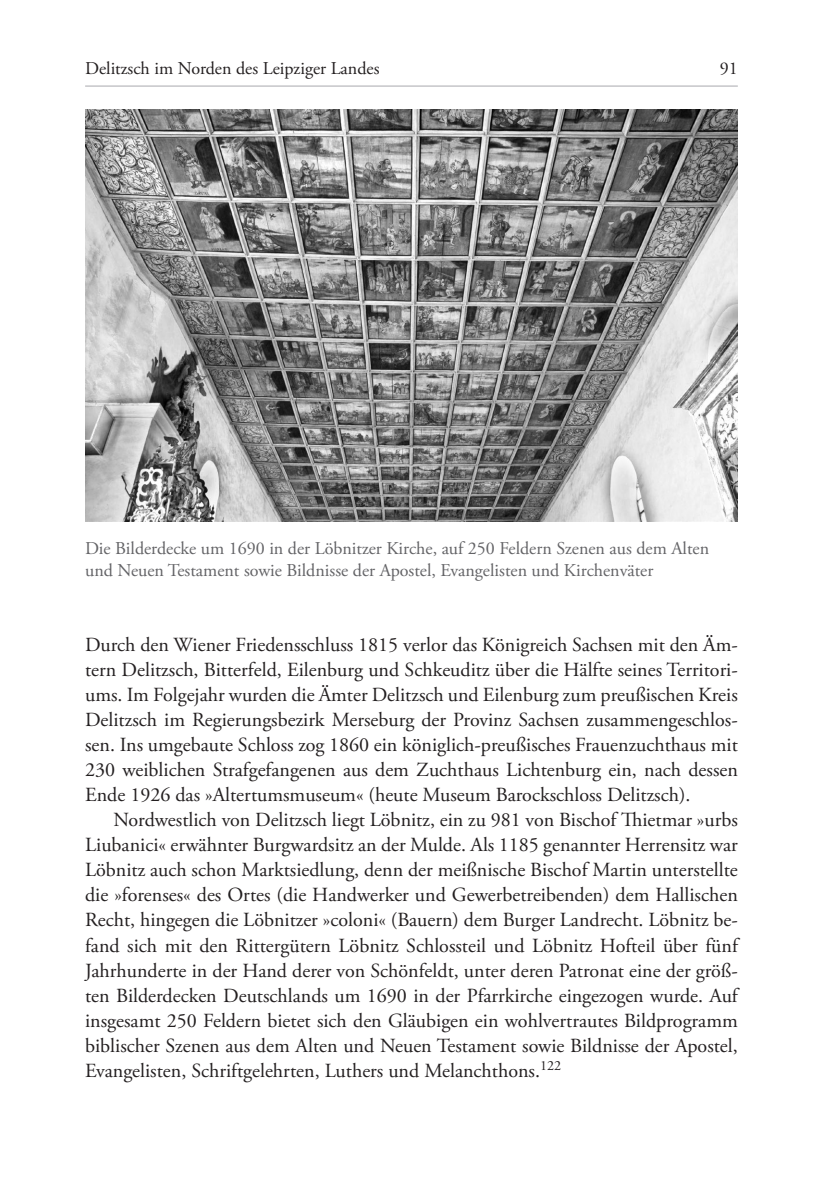
<style>
.page{position:relative;width:840px;height:1191px;background:#fff}
.page>*{position:absolute;margin:0;border:0;box-sizing:border-box;transform-origin:0 0}
.t1{font:20px/25px "Adobe Garamond Pro";color:#231f20;text-align:justify}
.t2{font:18px/21.6px "Adobe Garamond Pro";color:#636366}
.t3{font:18px "Adobe Garamond Pro";color:#231f20}
</style>
<div class="page">
<hr style="left:85px;top:86px;width:652px;height:1px;background:#a8a9ad">
<img style="left:85px;top:109px;width:652px;height:412px">
<p class="t3" style="left:85px;top:57px;width:296px">Delitzsch im Norden des Leipziger Landes</p>
<p class="t3" style="left:719px;top:57px;width:19px">91</p>
<p class="t2" style="left:85px;top:538px;width:625px">Die Bilderdecke um 1690 in der Löbnitzer Kirche, auf 250 Feldern Szenen aus dem Alten und Neuen Testament sowie Bildnisse der Apostel, Evangelisten und Kirchenväter</p>
<p class="t1" style="left:85px;top:633px;width:654px">Durch den Wiener Friedensschluss 1815 verlor das Königreich Sachsen mit den Äm&shy;tern Delitzsch, Bitterfeld, Eilenburg und Schkeuditz über die Hälfte seines Territori&shy;ums. Im Folgejahr wurden die Ämter Delitzsch und Eilenburg zum preußischen Kreis Delitzsch im Regierungsbezirk Merseburg der Provinz Sachsen zusammengeschlos&shy;sen. Ins umgebaute Schloss zog 1860 ein königlich-preußisches Frauenzuchthaus mit 230 weiblichen Strafgefangenen aus dem Zuchthaus Lichtenburg ein, nach dessen Ende 1926 das »Altertumsmuseum« (heute Museum Barockschloss Delitzsch).</p>
<p class="t1" style="left:85px;top:808px;width:654px;text-indent:28px">Nordwestlich von Delitzsch liegt Löbnitz, ein zu 981 von Bischof Thietmar »urbs Liubanici« erwähnter Burgwardsitz an der Mulde. Als 1185 genannter Herrensitz war Löbnitz auch schon Marktsiedlung, denn der meißnische Bischof Martin unterstellte die »forenses« des Ortes (die Handwerker und Gewerbetreibenden) dem Hallischen Recht, hingegen die Löbnitzer »coloni« (Bauern) dem Burger Landrecht. Löbnitz be&shy;fand sich mit den Rittergütern Löbnitz Schlossteil und Löbnitz Hofteil über fünf Jahrhunderte in der Hand derer von Schönfeldt, unter deren Patronat eine der größ&shy;ten Bilderdecken Deutschlands um 1690 in der Pfarrkirche eingezogen wurde. Auf insgesamt 250 Feldern bietet sich den Gläubigen ein wohlvertrautes Bildprogramm biblischer Szenen aus dem Alten und Neuen Testament sowie Bildnisse der Apostel, Evangelisten, Schriftgelehrten, Luthers und Melanchthons.<sup>122</sup></p>
</div>
